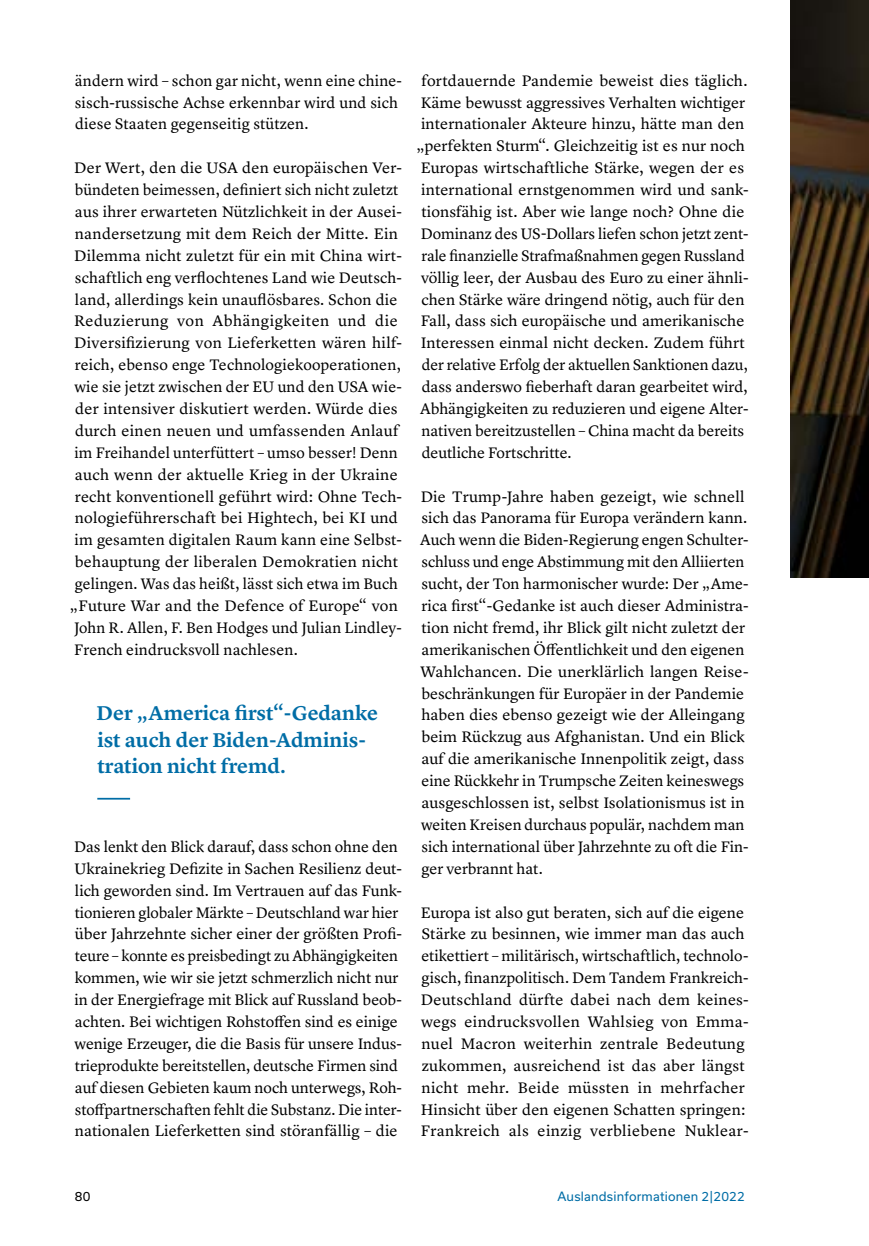
<style>
.page{position:relative;width:869px;height:1246px;background:#fff}
.page>*{position:absolute;margin:0;border:0;box-sizing:border-box;transform-origin:0 0}
.t1{font:600 20.65px/26.2px "Lyon Text";letter-spacing:-.005em;color:#006da6}
.Paragraph{font:15.75px/21.9px "Lyon Text";letter-spacing:.005em;color:#000}
.Paragraph-2{font:15.75px "Lyon Text";letter-spacing:.035em;color:#000}
.t2{font:12.25px "Usual";letter-spacing:.015em;color:#006da6}
.t3{font:12.25px "Usual";color:#000}
</style>
<div class="page">
<hr style="left:97px;top:797px;width:33px;height:2px;background:#006da6">
<img style="left:790px;top:0;width:78px;height:577px">
<p class="Paragraph" style="left:75px;top:68px;width:328px">ändern wird – schon gar nicht, wenn eine chine&shy;sisch-russische Achse erkennbar wird und sich diese Staaten gegenseitig stützen.</p>
<p class="Paragraph" style="left:74px;top:156px;width:329px">Der Wert, den die USA den europäischen Ver-</p>
<p class="Paragraph" style="left:75px;top:178px;width:325px">bündeten beimessen, definiert sich nicht zuletzt</p>
<p class="Paragraph" style="left:75px;top:199px;width:328px">aus ihrer erwarteten Nützlichkeit in der Ausei-</p>
<p class="Paragraph" style="left:75px;top:221px;width:324px">nandersetzung mit dem Reich der Mitte. Ein</p>
<p class="Paragraph" style="left:74px;top:243px;width:329px">Dilemma nicht zuletzt für ein mit China wirt-</p>
<p class="Paragraph" style="left:75px;top:265px;width:328px">schaftlich eng verflochtenes Land wie Deutsch-</p>
<p class="Paragraph" style="left:75px;top:287px;width:324px">land, allerdings kein unauflösbares. Schon die</p>
<p class="Paragraph-2" style="left:74px;top:309px;width:325px">Reduzierung von Abhängigkeiten und die</p>
<p class="Paragraph" style="left:74px;top:331px;width:329px">Diversifizierung von Lieferketten wären hilf-</p>
<p class="Paragraph" style="left:75px;top:353px;width:327px">reich, ebenso enge Technologiekooperationen,</p>
<p class="Paragraph" style="left:74px;top:374px;width:329px">wie sie jetzt zwischen der EU und den USA wie-</p>
<p class="Paragraph" style="left:75px;top:396px;width:324px">der intensiver diskutiert werden. Würde dies</p>
<p class="Paragraph" style="left:75px;top:418px;width:325px">durch einen neuen und umfassenden Anlauf</p>
<p class="Paragraph" style="left:74px;top:440px;width:324px">im Freihandel unterfüttert – umso besser! Denn</p>
<p class="Paragraph" style="left:75px;top:462px;width:324px">auch wenn der aktuelle Krieg in der Ukraine</p>
<p class="Paragraph" style="left:75px;top:484px;width:328px">recht konventionell geführt wird: Ohne Tech-</p>
<p class="Paragraph" style="left:75px;top:506px;width:324px">nologieführerschaft bei Hightech, bei KI und</p>
<p class="Paragraph" style="left:74px;top:528px;width:329px">im gesamten digitalen Raum kann eine Selbst-</p>
<p class="Paragraph" style="left:75px;top:549px;width:325px">behauptung der liberalen Demokratien nicht</p>
<p class="Paragraph" style="left:75px;top:571px;width:324px">gelingen. Was das heißt, lässt sich etwa im Buch</p>
<p class="Paragraph" style="left:70px;top:593px;width:329px">„Future War and the Defence of Europe“ von</p>
<p class="Paragraph" style="left:74px;top:615px;width:329px">John R. Allen, F. Ben Hodges und Julian Lindley-</p>
<p class="Paragraph" style="left:74px;top:637px;width:225px">French eindrucksvoll nachlesen.</p>
<p class="t1" style="left:97px;top:698px;width:283px">Der „America first“-Gedanke ist auch der Biden-Adminis&shy;tration nicht fremd.</p>
<p class="Paragraph" style="left:74px;top:834px;width:329px">Das lenkt den Blick darauf, dass schon ohne den Ukrainekrieg Defizite in Sachen Resilienz deut&shy;lich geworden sind. Im Vertrauen auf das Funk&shy;tionieren globaler Märkte – Deutschland war hier über Jahrzehnte sicher einer der größten Profi&shy;teure – konnte es preisbedingt zu Abhängigkeiten kommen, wie wir sie jetzt schmerzlich nicht nur in der Energiefrage mit Blick auf Russland beob&shy;achten. Bei wichtigen Rohstoffen sind es einige wenige Erzeuger, die die Basis für unsere Indus&shy;trieprodukte bereitstellen, deutsche Firmen sind auf diesen Gebieten kaum noch unterwegs, Roh&shy;stoffpartnerschaften fehlt die Substanz. Die inter&shy;nationalen Lieferketten sind störanfällig – die</p>
<p class="Paragraph" style="left:421px;top:68px;width:327px">fortdauernde Pandemie beweist dies täglich.</p>
<p class="Paragraph" style="left:420px;top:90px;width:326px">Käme bewusst aggressives Verhalten wichtiger</p>
<p class="Paragraph" style="left:421px;top:112px;width:324px">internationaler Akteure hinzu, hätte man den</p>
<p class="Paragraph" style="left:416px;top:134px;width:329px">„perfekten Sturm“. Gleichzeitig ist es nur noch</p>
<p class="Paragraph" style="left:420px;top:156px;width:324px">Europas wirtschaftliche Stärke, wegen der es</p>
<p class="Paragraph" style="left:421px;top:178px;width:329px">international ernstgenommen wird und sank-</p>
<p class="Paragraph" style="left:421px;top:199px;width:324px">tionsfähig ist. Aber wie lange noch? Ohne die</p>
<p class="Paragraph" style="left:420px;top:221px;width:329px">Dominanz des US-Dollars liefen schon jetzt zent-</p>
<p class="Paragraph" style="left:421px;top:243px;width:325px">rale finanzielle Strafmaßnahmen gegen Russland</p>
<p class="Paragraph" style="left:421px;top:265px;width:329px">völlig leer, der Ausbau des Euro zu einer ähnli-</p>
<p class="Paragraph" style="left:421px;top:287px;width:324px">chen Stärke wäre dringend nötig, auch für den</p>
<p class="Paragraph" style="left:420px;top:309px;width:325px">Fall, dass sich europäische und amerikanische</p>
<p class="Paragraph" style="left:420px;top:331px;width:325px">Interessen einmal nicht decken. Zudem führt</p>
<p class="Paragraph" style="left:421px;top:353px;width:327px">der relative Erfolg der aktuellen Sanktionen dazu,</p>
<p class="Paragraph" style="left:421px;top:374px;width:327px">dass anderswo fieberhaft daran gearbeitet wird,</p>
<p class="Paragraph" style="left:420px;top:396px;width:329px">Abhängigkeiten zu reduzieren und eigene Alter-</p>
<p class="Paragraph" style="left:421px;top:418px;width:324px">nativen bereitzustellen – China macht da bereits</p>
<p class="Paragraph" style="left:421px;top:440px;width:151px">deutliche Fortschritte.</p>
<p class="Paragraph" style="left:420px;top:484px;width:330px">Die Trump-Jahre haben gezeigt, wie schnell sich das Panorama für Europa verändern kann.<br>Auch wenn die Biden-Regierung engen Schulter&shy;schluss und enge Abstimmung mit den Alliierten sucht, der Ton harmonischer wurde: Der „Ame&shy;rica first“-Gedanke ist auch dieser Administra&shy;tion nicht fremd, ihr Blick gilt nicht zuletzt der amerikanischen Öffentlichkeit und den eigenen Wahlchancen. Die unerklärlich langen Reise&shy;beschränkungen für Europäer in der Pandemie haben dies ebenso gezeigt wie der Alleingang beim Rückzug aus Afghanistan. Und ein Blick auf die amerikanische Innenpolitik zeigt, dass eine Rückkehr in Trumpsche Zeiten keineswegs ausgeschlossen ist, selbst Isolationismus ist in weiten Kreisen durchaus populär, nachdem man sich international über Jahrzehnte zu oft die Fin&shy;ger verbrannt hat.</p>
<p class="Paragraph" style="left:420px;top:899px;width:329px">Europa ist also gut beraten, sich auf die eigene Stärke zu besinnen, wie immer man das auch etikettiert – militärisch, wirtschaftlich, technolo&shy;gisch, finanzpolitisch. Dem Tandem Frankreich-Deutschland dürfte dabei nach dem keines&shy;wegs eindrucksvollen Wahlsieg von Emma&shy;nuel Macron weiterhin zentrale Bedeutung zukommen, ausreichend ist das aber längst nicht mehr. Beide müssten in mehrfacher Hinsicht über den eigenen Schatten springen:<br>Frankreich als einzig verbliebene Nuklear-</p>
<p class="t3" style="left:75px;top:1188px;width:17px">80</p>
<p class="t2" style="left:557px;top:1188px;width:189px">Auslandsinformationen 2|2022</p>
</div>
